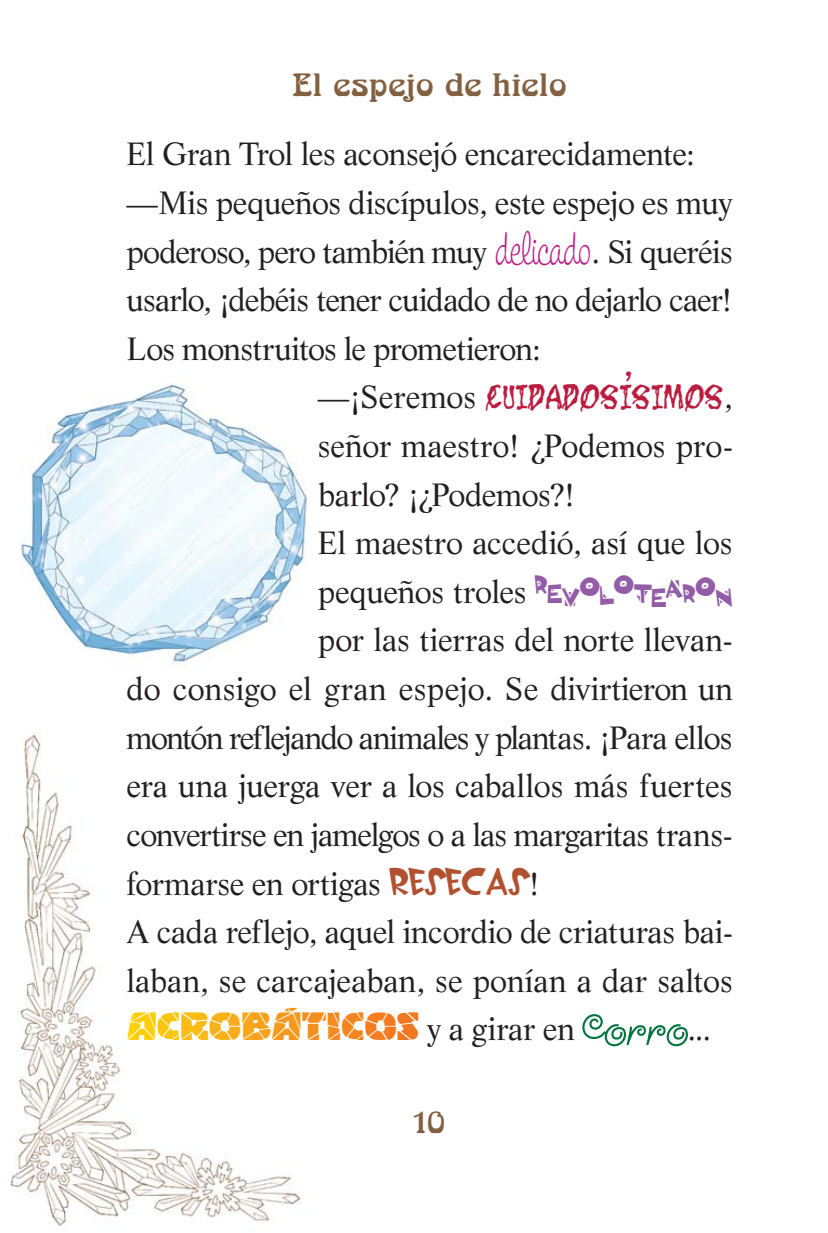
<style>
.page{position:relative;width:828px;height:1233px;background:#fff}
.page>*{position:absolute;margin:0;border:0;box-sizing:border-box;transform-origin:0 0}
.t1{font:31.5px/48.6px "Life";letter-spacing:-.015em;color:#231f20}
.t2{font:31.5px "Life";letter-spacing:-.04em;color:#231f20}
.t3{font:31.5px "Arnold Boecklin Std";letter-spacing:.02em;color:#826041}
.t4{font:29.25px "CC Grimly Fiendish";letter-spacing:.015em;color:#ba1d3f;scale:.81 1}
.s1{font-family:"Ed PS Script";font-size:50.62px;color:#bc1b86}
.s2{font-family:"Life";font-size:31.5px;color:#231f20}
.s3{font-family:"Bonkers";font-size:29.25px;color:#925da6}
.s4{font-family:"Klunder Script";font-weight:700;font-size:36px;color:#b25130}
.s5{font-family:"Bigband Terrazzo";font-size:36px;color:#fed400}
.s6{font-family:"Bigband Terrazzo";font-size:36px;color:#fcca0b}
.s7{font-family:"Bigband Terrazzo";font-size:36px;color:#fbbc13}
.s8{font-family:"Bigband Terrazzo";font-size:36px;color:#f9b118}
.s9{font-family:"Bigband Terrazzo";font-size:36px;color:#f8a71b}
.s10{font-family:"Bigband Terrazzo";font-size:36px;color:#f69d1d}
.s11{font-family:"Bigband Terrazzo";font-size:36px;color:#f5931f}
.s12{font-family:"Bigband Terrazzo";font-size:36px;color:#f48b1f}
.s13{font-family:"Bigband Terrazzo";font-size:36px;color:#f48520}
.s14{font-family:"Bigband Terrazzo";font-size:36px;color:#f37d20}
.s15{font-family:"Bigband Terrazzo";font-size:36px;color:#f37721}
</style>
<div class="page">
<img style="left:10px;top:731px;width:291px;height:497px">
<img style="left:21px;top:383px;width:287px;height:285px">
<svg style="left:582px;top:1014px;width:105px;height:32px"></svg>
<p class="t3" style="left:293px;top:67px;width:275px">El espejo de hielo</p>
<p class="t1" style="left:127px;top:133px;width:607px">El Gran Trol les aconsejó encarecidamente: —Mis pequeños discípulos, este espejo es muy poderoso, pero también muy <span class="s1">delicado</span>. Si queréis usarlo, ¡debéis tener cuidado de no dejarlo caer!<br>Los monstruitos le prometieron:</p>
<p class="t4" style="left:318px;top:384px;width:514px"><span class="s2">—¡Seremos</span> CUIDADOSISIMOS<span class="s2">,</span></p>
<p class="t4" style="left:624px;top:371px;width:10px">’</p>
<p class="t1" style="left:318px;top:424px;width:416px">señor maestro! ¿Podemos pro-</p>
<p class="t1" style="left:318px;top:473px;width:259px">barlo? ¡¿Podemos?!</p>
<p class="t1" style="left:318px;top:521px;width:416px">El maestro accedió, así que los</p>
<p class="t1" style="left:318px;top:570px;width:416px">pequeños troles <sup>R</sup><span class="s3">E</span><sub>V</sub><sup>O</sup><span class="s3">L</span><sup>O</sup><span class="s3">T</span><sub>E</sub><span class="s3">AR</span><sup>O</sup><sub>N</sub></p>
<p class="t1" style="left:318px;top:619px;width:416px">por las tierras del norte llevan-</p>
<p class="t1" style="left:127px;top:667px;width:607px">do consigo el gran espejo. Se divirtieron un</p>
<p class="t2" style="left:127px;top:725px;width:607px">montón reflejando animales y plantas. ¡Para ellos</p>
<p class="t1" style="left:127px;top:764px;width:607px">era una juerga ver a los caballos más fuertes</p>
<p class="t1" style="left:127px;top:813px;width:607px">convertirse en jamelgos o a las margaritas trans-</p>
<p class="t1" style="left:127px;top:862px;width:415px">formarse en ortigas <span class="s4">RESECAS</span>!</p>
<p class="t1" style="left:127px;top:910px;width:607px">A cada reflejo, aquel incordio de criaturas bai-</p>
<p class="t1" style="left:127px;top:959px;width:607px">laban, se carcajeaban, se ponían a dar saltos</p>
<p class="t1" style="left:127px;top:1007px;width:449px"><span class="s5">A</span><span class="s6">C</span><span class="s7">R</span><span class="s8">O</span><span class="s9">B</span><span class="s10">Á</span><span class="s11">T</span><span class="s12">I</span><span class="s13">C</span><span class="s14">O</span><span class="s15">S</span> y a girar en</p>
<p class="t1" style="left:687px;top:1007px;width:25px">...</p>
<p class="t3" style="left:414px;top:1103px;width:33px">10</p>
</div>
